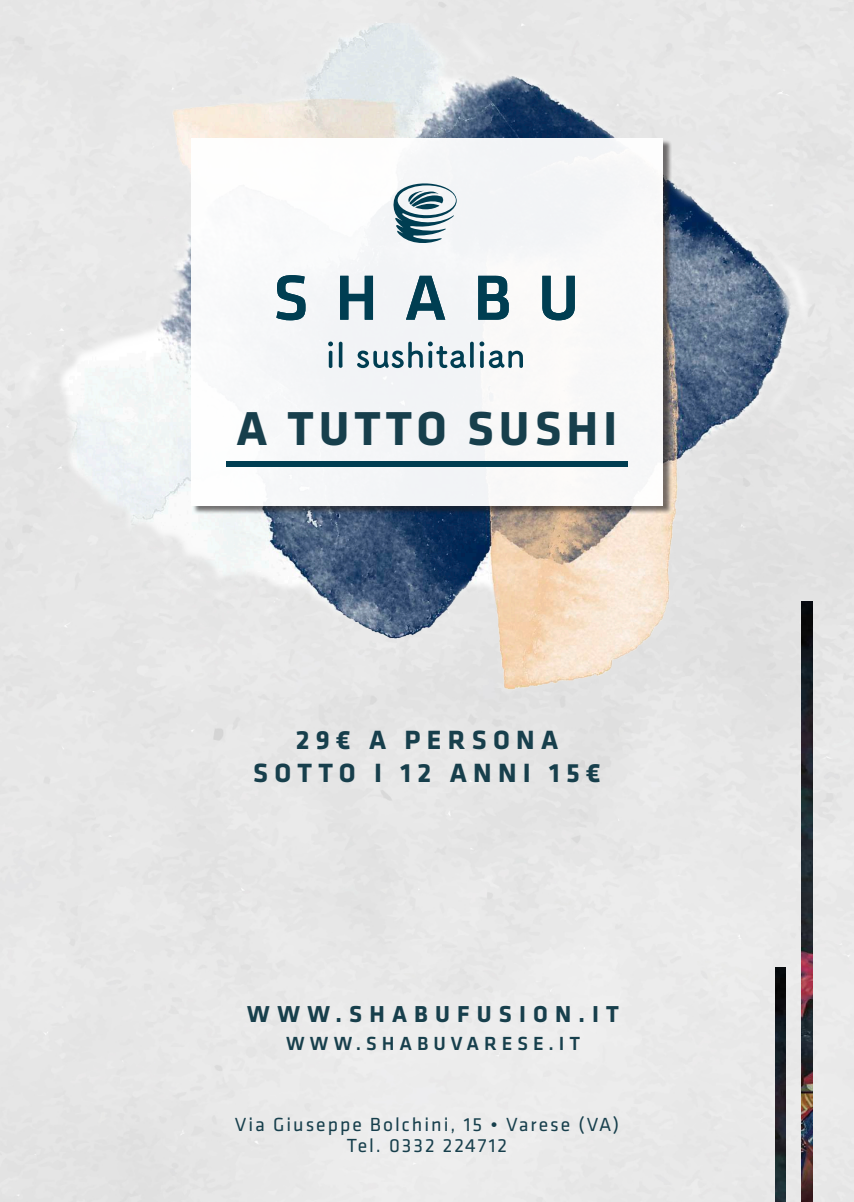
<style>
.page{position:relative;width:854px;height:1202px;background:#fff}
.page>*{position:absolute;margin:0;border:0;box-sizing:border-box;transform-origin:0 0}
.t1{font:700 49.4px "Klavika";letter-spacing:.1em;color:#173f4c}
.t2{font:700 27.4px/32.9px "Klavika";letter-spacing:.23em;color:#173f4c;text-align:center}
.t3{font:700 23.9px "Klavika";letter-spacing:.3em;color:#173f4c}
.t4{font:19.7px/21.1px "Klavika";letter-spacing:.1em;color:#173f4c;text-align:center}
.t5{font:500 19.7px "Klavika";letter-spacing:.25em;color:#173f4c}
</style>
<div class="page">
<div style="left:0;top:0;width:853px;height:1202px;background:#e8e8e8"></div>
<img style="left:801px;top:710px;width:11px;height:492px">
<img style="left:774px;top:967px;width:11px;height:235px">
<img style="left:0;top:23px;width:853px;height:687px">
<div style="left:193px;top:140px;width:478px;height:375px;background:#231f20;opacity:.65"></div>
<div style="left:191px;top:138px;width:471px;height:367px;background:#f7f8f8"></div>
<svg style="left:328px;top:341px;width:195px;height:27px"></svg>
<svg style="left:276px;top:275px;width:298px;height:45px"></svg>
<svg style="left:393px;top:183px;width:63px;height:60px"></svg>
<div style="left:226px;top:461px;width:401px;height:6px;background:#003e52"></div>
<h1 class="t1" style="left:236px;top:402px;width:382px">A TUTTO SUSHI</h1>
<h2 class="t2" style="left:253px;top:724px;width:349px">29€ A PERSONA<br>SOTTO I 12 ANNI 15€</h2>
<p class="t3" style="left:247px;top:1001px;width:373px">WWW.SHABUFUSION.IT</p>
<p class="t5" style="left:286px;top:1033px;width:295px">WWW.SHABUVARESE.IT</p>
<p class="t4" style="left:235px;top:1115px;width:386px">Via Giuseppe Bolchini, 15 • Varese (VA)<br>Tel. 0332 224712</p>
</div>
